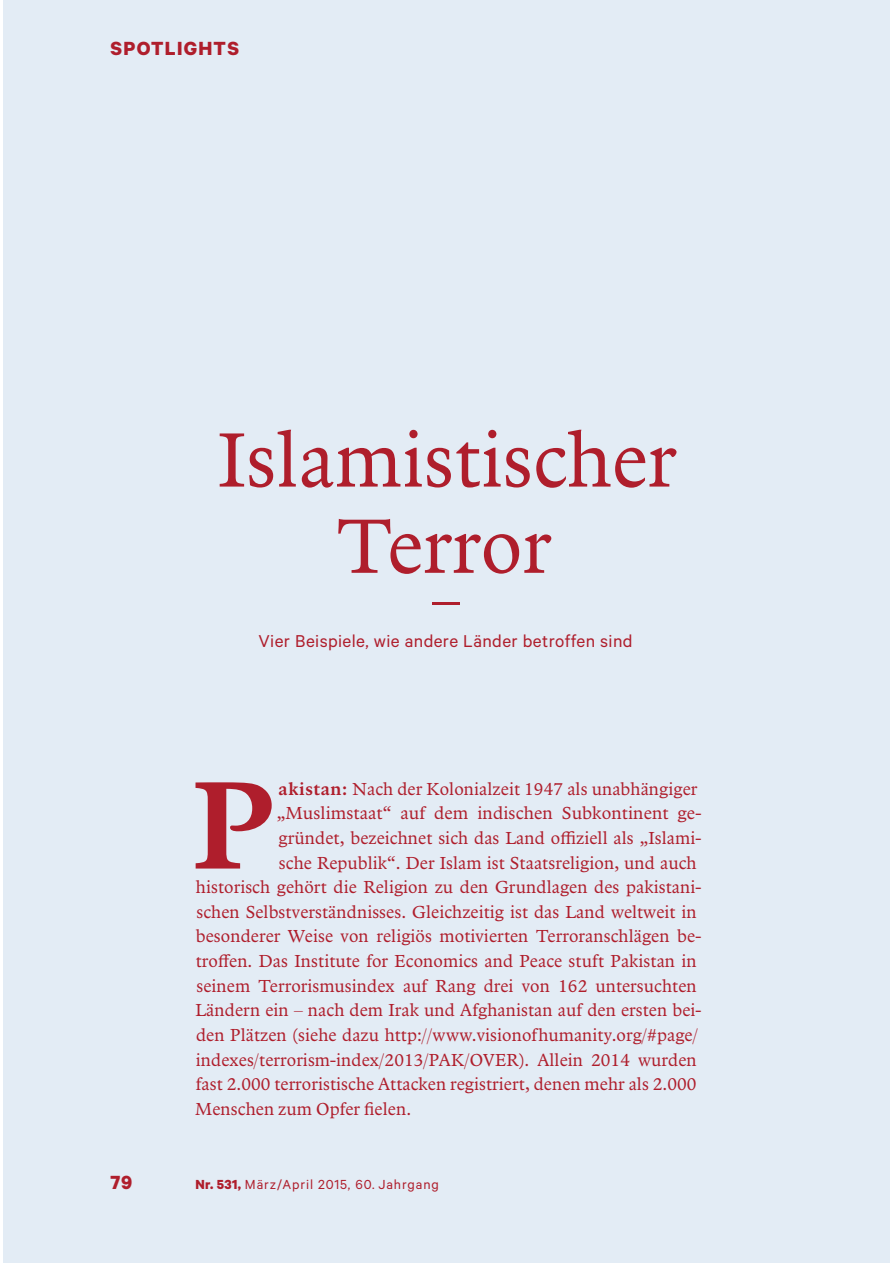
<style>
.page{position:relative;width:893px;height:1263px;background:#fff}
.page>*{position:absolute;margin:0;border:0;box-sizing:border-box;transform-origin:0 0}
.t1{font:600 128.85px "Arbesco DT";color:#af1e2c}
.t2{font:79.65px/86.2px "Arbesco DT";color:#af1e2c;text-align:center}
.t3{font:700 21.45px "Calibre";letter-spacing:.06em;color:#af1e2c}
.t4{font:19.35px "Calibre";letter-spacing:.02em;color:#af1e2c}
.t5{font:18px "Arbesco DT";letter-spacing:.005em;color:#af1e2c}
.t6{font:14.85px "Calibre";letter-spacing:.06em;color:#af1e2c}
.s1{font-weight:600}
.s2{font-weight:700}
</style>
<div class="page">
<div style="left:3px;top:0;width:887px;height:1263px;background:#e3ecf5"></div>
<hr style="left:432px;top:603px;width:28px;height:2px;background:#af1e2c">
<p class="t3" style="left:110px;top:35px;width:130px">SPOTLIGHTS</p>
<h2 class="t2" style="left:218px;top:422px;width:460px">Islamistischer<br>Terror</h2>
<p class="t4" style="left:258px;top:634px;width:376px">Vier Beispiele, wie andere Länder betroffen sind</p>
<h1 class="t1" style="left:192px;top:776px;width:84px">P</h1>
<p class="t5" style="left:279px;top:782px;width:420px"><span class="s1">akistan:</span> Nach der Kolonialzeit 1947 als unabhängiger</p>
<p class="t5" style="left:277px;top:806px;width:426px">„Muslimstaat“ auf dem indischen Subkontinent ge-</p>
<p class="t5" style="left:278px;top:831px;width:424px">gründet, bezeichnet sich das Land offiziell als „Islami-</p>
<p class="t5" style="left:279px;top:856px;width:419px">sche Republik“. Der Islam ist Staatsreligion, und auch</p>
<p class="t5" style="left:196px;top:880px;width:507px">historisch gehört die Religion zu den Grundlagen des pakistani-</p>
<p class="t5" style="left:196px;top:905px;width:502px">schen Selbstverständnisses. Gleichzeitig ist das Land weltweit in</p>
<p class="t5" style="left:196px;top:930px;width:507px">besonderer Weise von religiös motivierten Terroranschlägen be-</p>
<p class="t5" style="left:196px;top:954px;width:502px">troffen. Das Institute for Economics and Peace stuft Pakistan in</p>
<p class="t5" style="left:196px;top:979px;width:502px">seinem Terrorismusindex auf Rang drei von 162 untersuchten</p>
<p class="t5" style="left:195px;top:1003px;width:507px">Ländern ein – nach dem Irak und Afghanistan auf den ersten bei-</p>
<p class="t5" style="left:196px;top:1028px;width:503px">den Plätzen (siehe dazu http://www.visionofhumanity.org/#page/</p>
<p class="t5" style="left:196px;top:1053px;width:502px">indexes/terrorism-index/2013/PAK/OVER). Allein 2014 wurden</p>
<p class="t5" style="left:196px;top:1077px;width:502px">fast 2.000 terroristische Attacken registriert, denen mehr als 2.000</p>
<p class="t5" style="left:195px;top:1102px;width:217px">Menschen zum Opfer fielen.</p>
<p class="t3" style="left:110px;top:1169px;width:23px">79</p>
<p class="t6" style="left:195px;top:1179px;width:245px"><span class="s2">Nr. 531,</span> März/April 2015, 60. Jahrgang</p>
</div>
